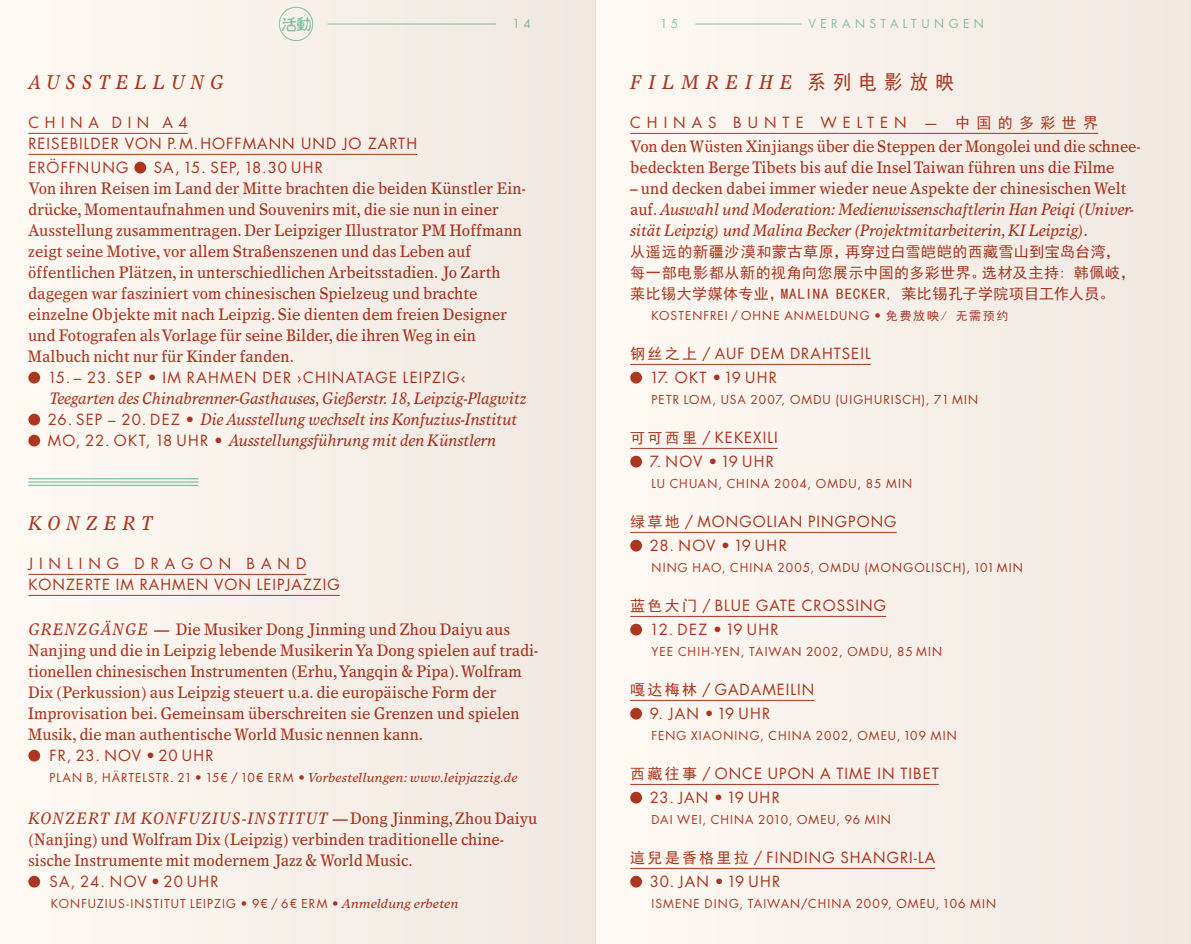
<style>
.page{position:relative;width:1191px;height:944px;background:#fff}
.page>*{position:absolute;margin:0;border:0;box-sizing:border-box;transform-origin:0 0}
.t1{font:italic 20px "Times Europa";letter-spacing:.375em;color:#ae3821;scale:.9 1}
.t2{font:16.8px/21px "Times Europa";color:#ae3821;scale:.9 1}
.t3{font:italic 16.8px/21px "Times Europa";color:#ae3821;scale:.9 1}
.t4{font:15px/21px "Futura";letter-spacing:.07em;color:#ae3821}
.t5{font:15px/21px "Sim Hei";letter-spacing:.035em;color:#ae3821}
.t6{font:15px "Futura";letter-spacing:.4em;color:#ae3821}
.t7{font:15px "Futura";letter-spacing:.09em;color:#ae3821}
.t8{font:italic 13px "Times Europa";letter-spacing:.01em;color:#ae3821}
.t9{font:12px "Futura";letter-spacing:.09em;color:#ae3821}
.t10{font:12px "Futura";letter-spacing:.37em;color:#8dcab4}
.s1{font-family:"Futura";font-style:normal;font-size:15px}
.s2{font-style:italic}
.s3{font-family:"Futura";font-style:normal;font-size:12px}
.s4{font-family:"Times Europa";font-style:italic;font-size:13px}
.s5{font-family:"Sim Hei";font-style:normal}
.s6{font-family:"Sim Hei"}
.s7{font-style:normal}
</style>
<div class="page">
<div style="left:0;top:0;width:595px;height:944px;background:#f7f0ea"></div>
<div style="left:595px;top:0;width:596px;height:944px;background:#f7f0ea"></div>
<p class="t10" style="left:512px;top:16px;width:20px">1 4</p>
<p class="t10" style="left:660px;top:16px;width:20px">1 5</p>
<p class="t10" style="left:808px;top:16px;width:177px">VERANSTALTUNGEN</p>
<p class="t1" style="left:28px;top:71px;width:20px">AUSSTE</p>
<p class="t1" style="left:134px;top:71px;width:61px">LLUNG</p>
<p class="t4" style="left:28px;top:113px;width:15px">CHINA</p>
<p class="t4" style="left:112px;top:113px;width:27px">D IN</p>
<p class="t4" style="left:28px;top:113px;width:390px;text-indent:134px">A 4<br>REISEBILDER VON P.M. HOFFMANN UND JO ZARTH</p>
<p class="t7" style="left:28px;top:158px;width:102px">ERÖFFNUNG</p>
<p class="t4" style="left:154px;top:158px;width:171px">SA, 15. SEP, 18.30 UHR</p>
<p class="t2" style="left:28px;top:178px;width:555px">Von ihren Reisen im Land der Mitte brachten die beiden Künstler Ein&shy;drücke, Momentaufnahmen und Souvenirs mit, die sie nun in einer Ausstellung zusammentragen. Der Leipziger Illustrator PM Hoffmann zeigt seine Motive, vor allem Straßenszenen und das Leben auf öffentlichen Plätzen, in unterschiedlichen Arbeitsstadien. Jo Zarth dagegen war fasziniert vom chinesischen Spielzeug und brachte einzelne Objekte mit nach Leipzig. Sie dienten dem freien Designer und Fotografen alsVorlage für seine Bilder, die ihren Weg in ein Malbuch nicht nur für Kinder fanden.</p>
<p class="t4" style="left:48px;top:368px;width:419px">15. – 23. SEP • IM RAHMEN DER ›CHINATAGE LEIPZIG‹</p>
<p class="t3" style="left:28px;top:388px;width:555px">Teegarten des Chinabrenner-Gasthauses, Gießerstr. 18, Leipzig-Plagwitz</p>
<p class="t3" style="left:48px;top:409px;width:523px"><span class="s1">26. SEP – 20. D EZ •</span> Die Ausstellung wechselt ins Konfuzius-Institut<br><span class="s1">MO, 22. OK T, 18 U HR •</span> Ausstellungsführung mit den Künstlern</p>
<p class="t1" style="left:28px;top:512px;width:135px">Konze r t</p>
<p class="t4" style="left:28px;top:554px;width:278px">JINLING DRAGON B AND<br>KONZERTE IM RAHMEN VON LEIPJAZZ</p>
<p class="t4" style="left:323px;top:575px;width:18px">IG</p>
<p class="t2" style="left:28px;top:619px;width:568px"><span class="s2">Gr e nzgä nge —</span> Die Musiker Dong Jinming und Zhou Daiyu aus Nanjing und die in Leipzig lebende MusikerinYa Dong spielen auf tradi&shy;tionellen chinesischen Instrumenten (Erhu,Yangqin &amp; Pipa).Wolfram Dix (Perkussion) aus Leipzig steuert u.a. die europäische Form der Improvisation bei. Gemeinsam überschreiten sie Grenzen und spielen Musik, die man authentische World Music nennen kann.</p>
<p class="t4" style="left:50px;top:746px;width:68px">FR, 23. NOV</p>
<p class="t4" style="left:146px;top:746px;width:69px">• 20 UHR</p>
<p class="t8" style="left:50px;top:770px;width:469px"><span class="s3">PLAN B, H ÄRTELSTR. 21 • 15€ / 10€ ER M •</span> Vorbestellungen: www.leipjazzig.de</p>
<p class="t2" style="left:28px;top:808px;width:567px"><span class="s2">Konze r t im Konfuzius-Instit ut</span> —DongJinming,ZhouDaiyu (Nanjing) und Wolfram Dix (Leipzig) verbinden traditionelle chine&shy;sische Instrumente mit modernem Jazz &amp; World Music.</p>
<p class="t4" style="left:50px;top:872px;width:74px">SA, 24. NOV</p>
<p class="t4" style="left:151px;top:872px;width:69px">• 20 UHR</p>
<p class="t9" style="left:51px;top:896px;width:409px">KONFUZIUS-I NSTITUT LEIPZIG • 9€ / 6€ ERM • <span class="s4">Anmeldung erbeten</span></p>
<p class="t1" style="left:630px;top:71px;width:361px">Fil mr e ih e <span class="s5">系列电影放映</span></p>
<p class="t6" style="left:630px;top:113px;width:469px">CHINAS BUNTE WELTEN — <span class="s6">中国的多彩世界</span></p>
<p class="t2" style="left:630px;top:136px;width:568px">Von den Wüsten Xinjiangs über die Steppen der Mongolei und die schnee&shy;bedeckten BergeTibets bis auf die InselTaiwan führen uns die Filme</p>
<p class="t3" style="left:630px;top:178px;width:561px"><span class="s7">– und decken dabei immer wieder neue Aspekte der chinesischen Welt auf.</span> Auswahl und Moderation: Medienwissenschaftlerin Han Peiqi (Univer&shy;sität Leipzig) und Malina Becker (Projektmitarbeiterin, KI Leipzig).</p>
<p class="t5" style="left:630px;top:242px;width:507px">从遥远的新疆沙漠和蒙古草原，再穿过白雪皑皑的西藏雪山到宝岛台湾，每一部电影都从新的视角向您展示中国的多彩世界。选材及主持: 韩佩岐，莱比锡大学媒体专业，MALINA</p>
<p class="t5" style="left:836px;top:284px;width:280px">BECKER, 莱比锡孔子学院项目工作人员。</p>
<p class="t9" style="left:651px;top:308px;width:358px">KOSTENFREI / OHNE ANMELDUNG • <span class="s6">免费放映/ 无需预约</span></p>
<p class="t4" style="left:630px;top:344px;width:242px"><span class="s6">钢丝之上</span> / AUF DEM DRAHTSEIL</p>
<p class="t4" style="left:649px;top:368px;width:129px">17. OKT • 19 U HR</p>
<p class="t9" style="left:651px;top:392px;width:79px">PETR LOM, USA</p>
<p class="t9" style="left:750px;top:392px;width:51px">2007, OMDU</p>
<p class="t9" style="left:835px;top:392px;width:144px">(UIGHURISCH), 71 MIN</p>
<p class="t4" style="left:630px;top:428px;width:149px"><span class="s6">可可西里</span> / KEKEXILI</p>
<p class="t4" style="left:649px;top:452px;width:126px">7. NOV • 19 U HR</p>
<p class="t9" style="left:651px;top:476px;width:176px">LU CHUAN, CHINA 2004, OMDU</p>
<p class="t9" style="left:857px;top:476px;width:56px">, 85 MIN</p>
<p class="t4" style="left:630px;top:512px;width:268px"><span class="s6">绿草地</span> / MONGOLIAN PINGPONG</p>
<p class="t4" style="left:649px;top:536px;width:139px">28. NOV • 19 UHR</p>
<p class="t9" style="left:651px;top:560px;width:179px">N ING HAO, CHINA 2005, OMDU</p>
<p class="t9" style="left:864px;top:560px;width:160px">(MONGOLISCH), 101 MIN</p>
<p class="t4" style="left:630px;top:596px;width:257px"><span class="s6">蓝色大门</span> / BLUE GATE CROSSING</p>
<p class="t4" style="left:649px;top:620px;width:130px">12. DEZ • 19 UHR</p>
<p class="t9" style="left:651px;top:644px;width:207px">YEE CHIH-YEN, TAIWAN 2002, OMDU</p>
<p class="t9" style="left:889px;top:644px;width:55px">, 85 MIN</p>
<p class="t4" style="left:630px;top:680px;width:186px"><span class="s6">嘎达梅林</span> / GADAMEILIN</p>
<p class="t4" style="left:649px;top:704px;width:122px">9. JAN • 19 U HR</p>
<p class="t9" style="left:651px;top:728px;width:307px">FENG XIAONING, CHINA 2002, OMEU, 109 MIN</p>
<p class="t4" style="left:630px;top:764px;width:310px"><span class="s6">西藏往事</span> / ONCE UPON A TIME IN TIBET</p>
<p class="t4" style="left:649px;top:788px;width:132px">23. JAN • 19 UHR</p>
<p class="t9" style="left:651px;top:812px;width:241px">DAI WEI, CHINA 2010, OMEU, 96 MIN</p>
<p class="t4" style="left:630px;top:848px;width:306px"><span class="s6">這兒是香格里拉</span> / FINDING SHANGRI-LA</p>
<p class="t4" style="left:649px;top:872px;width:132px">30. JAN • 19 U HR</p>
<p class="t9" style="left:651px;top:896px;width:346px">ISMENE DING, TAIWAN/CHINA 2009, OMEU, 106 MIN</p>
</div>
